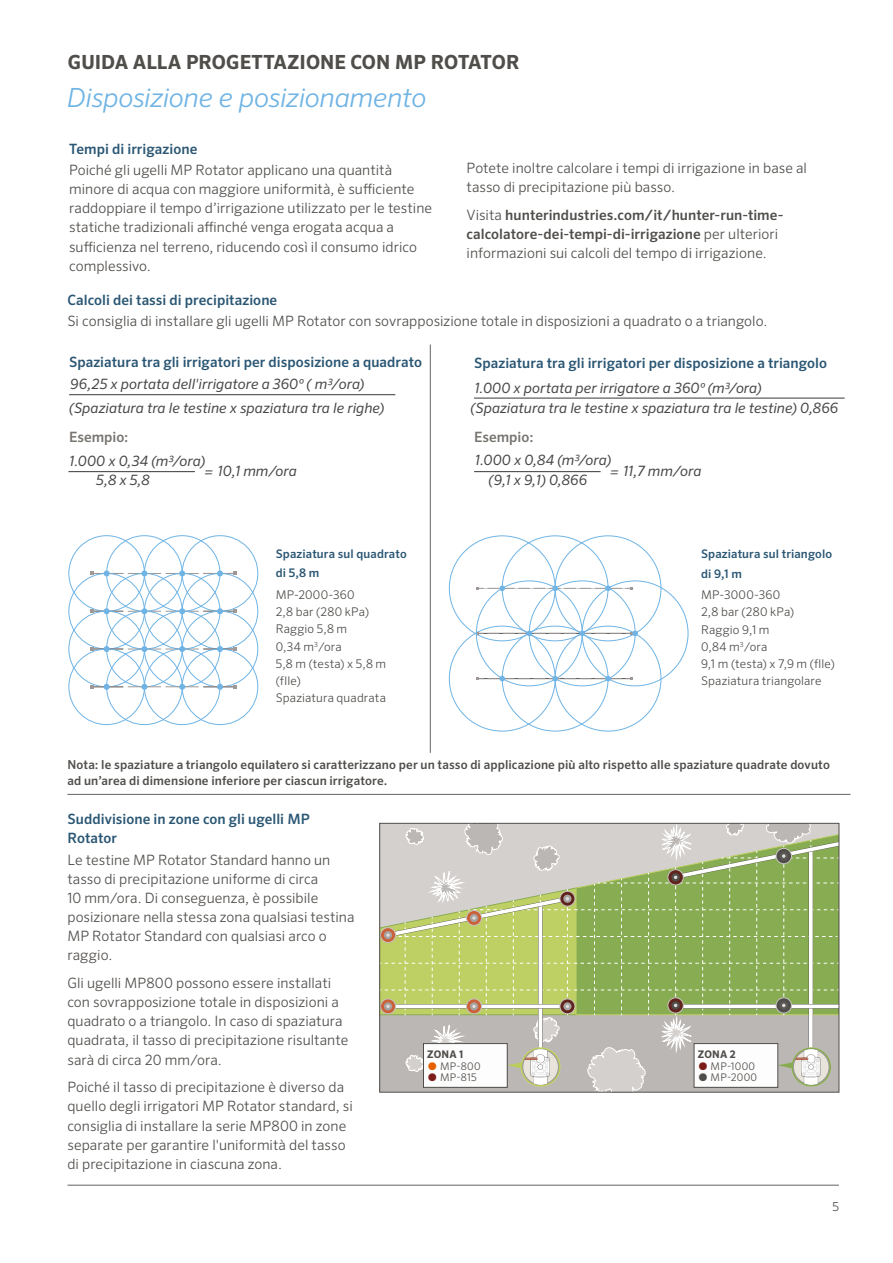
<style>
.page{position:relative;width:893px;height:1263px;background:#fff}
.page>*{position:absolute;margin:0;border:0;box-sizing:border-box;transform-origin:0 0}
.t1{font:italic 300 26.4px "Sero Pro";letter-spacing:-.015em;color:#6fb4e5}
.t2{font:700 19.5px "Sero Pro";color:#504e4b}
.t3{font:300 14.25px/19px "Sero Pro";letter-spacing:.005em;color:#504e4b}
.t4{font:italic 14.25px/23.7px "Sero Pro";color:#474747}
.t5{font:500 14.25px/19px "Sero Pro";letter-spacing:.005em;color:#2b5774}
.t6{font:500 14.25px/19px "Sero Pro";letter-spacing:.005em;color:#504e4b}
.t7{font:500 14.25px "Sero Pro";color:#787470}
.t8{font:500 12.3px/16.5px "Sero Pro";letter-spacing:.01em;color:#504e4b}
.t9{font:300 12.3px "Sero Pro";color:#504e4b}
.t10{font:300 12px/17.2px "Sero Pro";letter-spacing:.01em;color:#504e4b}
.t11{font:500 11.85px/19.5px "Sero Pro";letter-spacing:.01em;color:#2b5774}
.t12{font:300 10.5px "Sero Pro";letter-spacing:.025em;color:#504e4b}
.t13{font:700 10.5px "Sero Pro";letter-spacing:.02em;color:#504e4b}
.s1{font-weight:300}
.s2{font-weight:700;color:#7c1d1a}
.s3{font-weight:700}
.s4{font-weight:700;color:#e66000}
</style>
<div class="page">
<hr style="left:68px;top:1185px;width:771px;height:1px;background:#66625f">
<hr style="left:91px;top:573px;width:32px;height:1px;background:#9e9996">
<hr style="left:128px;top:573px;width:33px;height:1px;background:#9e9996">
<hr style="left:166px;top:573px;width:33px;height:1px;background:#9e9996">
<hr style="left:203px;top:573px;width:32px;height:1px;background:#9e9996">
<svg style="left:217px;top:570px;width:6px;height:6px"></svg>
<div style="left:106px;top:535px;width:76px;height:76px;border:1px solid #6fb4e5;border-radius:50%"></div>
<div style="left:182px;top:535px;width:76px;height:76px;border:1px solid #6fb4e5;border-radius:50%"></div>
<div style="left:69px;top:535px;width:76px;height:76px;border:1px solid #6fb4e5;border-radius:50%"></div>
<hr style="left:91px;top:611px;width:32px;height:1px;background:#9e9996">
<hr style="left:128px;top:611px;width:33px;height:1px;background:#9e9996">
<hr style="left:166px;top:611px;width:33px;height:1px;background:#9e9996">
<hr style="left:203px;top:611px;width:32px;height:1px;background:#9e9996">
<svg style="left:104px;top:608px;width:6px;height:6px"></svg>
<svg style="left:217px;top:608px;width:6px;height:6px"></svg>
<div style="left:106px;top:573px;width:76px;height:76px;border:1px solid #6fb4e5;border-radius:50%"></div>
<div style="left:182px;top:573px;width:76px;height:76px;border:1px solid #6fb4e5;border-radius:50%"></div>
<div style="left:69px;top:573px;width:76px;height:76px;border:1px solid #6fb4e5;border-radius:50%"></div>
<hr style="left:91px;top:649px;width:32px;height:1px;background:#9e9996">
<hr style="left:128px;top:649px;width:33px;height:1px;background:#9e9996">
<hr style="left:166px;top:649px;width:33px;height:1px;background:#9e9996">
<hr style="left:203px;top:649px;width:32px;height:1px;background:#9e9996">
<svg style="left:104px;top:646px;width:6px;height:6px"></svg>
<svg style="left:217px;top:646px;width:6px;height:6px"></svg>
<hr style="left:91px;top:686px;width:32px;height:1px;background:#9e9996">
<hr style="left:128px;top:686px;width:33px;height:1px;background:#9e9996">
<hr style="left:166px;top:686px;width:33px;height:1px;background:#9e9996">
<hr style="left:203px;top:686px;width:32px;height:1px;background:#9e9996">
<svg style="left:104px;top:684px;width:6px;height:6px"></svg>
<svg style="left:217px;top:684px;width:6px;height:6px"></svg>
<svg style="left:141px;top:684px;width:6px;height:6px"></svg>
<div style="left:106px;top:649px;width:76px;height:76px;border:1px solid #6fb4e5;border-radius:50%"></div>
<div style="left:144px;top:649px;width:76px;height:76px;border:1px solid #6fb4e5;border-radius:50%"></div>
<div style="left:182px;top:649px;width:76px;height:76px;border:1px solid #6fb4e5;border-radius:50%"></div>
<div style="left:69px;top:649px;width:76px;height:76px;border:1px solid #6fb4e5;border-radius:50%"></div>
<svg style="left:476px;top:585px;width:157px;height:6px"></svg>
<svg style="left:476px;top:676px;width:157px;height:5px"></svg>
<svg style="left:478px;top:631px;width:160px;height:5px"></svg>
<svg style="left:382px;top:825px;width:455px;height:265px;background:#b4c090"></svg>
<div style="left:380px;top:823px;width:459px;height:269px;border:1px solid #504e4b"></div>
<div style="left:423px;top:1043px;width:84px;height:44px;background:#fefdfd"></div>
<div style="left:423px;top:1043px;width:84px;height:44px;border:1px solid #504e4b"></div>
<div style="left:694px;top:1043px;width:84px;height:44px;background:#fefdfd"></div>
<div style="left:694px;top:1043px;width:84px;height:44px;border:1px solid #504e4b"></div>
<hr style="left:67px;top:794px;width:783px;height:1px;background:#66625f">
<hr style="left:430px;top:344px;width:1px;height:409px;background:#66625f">
<hr style="left:69px;top:394px;width:326px;height:1px;background:#504e4b">
<hr style="left:474px;top:397px;width:371px;height:2px;background:#504e4b">
<hr style="left:68px;top:471px;width:127px;height:1px;background:#504e4b">
<hr style="left:474px;top:471px;width:127px;height:1px;background:#504e4b">
<h2 class="t2" style="left:68px;top:50px;width:453px">GUIDA ALLA PROGETTAZIONE CON MP ROTATOR</h2>
<h1 class="t1" style="left:67px;top:82px;width:361px">Disposizione e posizionamento</h1>
<p class="t5" style="left:69px;top:139px;width:130px">Tempi di irrigazione</p>
<p class="t3" style="left:69px;top:160px;width:365px">Poiché gli ugelli MP Rotator applicano una quantità minore di acqua con maggiore uniformità, è sufficiente raddoppiare il tempo d’irrigazione utilizzato per le testine statiche tradizionali affinché venga erogata acqua a sufficienza nel terreno, riducendo così il consumo idrico complessivo.</p>
<p class="t3" style="left:467px;top:158px;width:342px">Potete inoltre calcolare i tempi di irrigazione in base al tasso di precipitazione più basso.</p>
<p class="t6" style="left:467px;top:205px;width:318px"><span class="s1">Visita</span> hunterindustries.com/it/hunter-run-time&shy;calcolatore-dei-tempi-di-irrigazione <span class="s1">per ulteriori informazioni sui calcoli del tempo di irrigazione.</span></p>
<p class="t5" style="left:67px;top:290px;width:211px">Calcoli dei tassi di precipitazione</p>
<p class="t3" style="left:67px;top:312px;width:701px">Si consiglia di installare gli ugelli MP Rotator con sovrapposizione totale in disposizioni a quadrato o a triangolo.</p>
<p class="t5" style="left:69px;top:352px;width:355px">Spaziatura tra gli irrigatori per disposizione a quadrato</p>
<p class="t5" style="left:474px;top:354px;width:355px">Spaziatura tra gli irrigatori per disposizione a triangolo</p>
<p class="t4" style="left:69px;top:372px;width:317px">96,25 x portata dell'irrigatore a 3 60º ( m3/ora) (Spaziatura tra le testine x spaziatura tra le righe)</p>
<p class="t7" style="left:69px;top:428px;width:61px">Esempio:</p>
<p class="t4" style="left:471px;top:377px;width:369px;line-height:20.4px">1.000 x portata per irrigatore a 360º (m3/ora)<br>(Spaziatura tra le testine x spaziatura tra le testine) 0,866</p>
<p class="t7" style="left:474px;top:428px;width:61px">Esempio:</p>
<p class="t4" style="left:96px;top:451px;width:111px;line-height:18.9px;text-indent:-27px">1.000 x 0,34 (m3/ora)<br>5,8 x 5,8</p>
<p class="t4" style="left:205px;top:458px;width:93px">= 10,1 mm/ora</p>
<p class="t4" style="left:489px;top:449px;width:124px;line-height:20.2px;text-indent:-14px">1.000 x 0,84 (m3/ora) (9,1 x 9,1) 0,866</p>
<p class="t4" style="left:611px;top:458px;width:92px">= 11,7 mm/ora</p>
<p class="t11" style="left:276px;top:544px;width:132px">Spaziatura sul quadrato di 5,8 m</p>
<p class="t10" style="left:276px;top:586px;width:112px">MP-2000-360<br>2,8 bar (280 kPa)<br>Raggio 5,8 m<br>0,34 m<sup>3</sup>/ora<br>5,8 m (testa) x 5,8 m (fIle)<br>Spaziatura quadrata</p>
<p class="t11" style="left:701px;top:544px;width:133px">Spaziatura sul triangolo di 9,1 m</p>
<p class="t10" style="left:701px;top:586px;width:135px">MP-3000-360<br>2,8 bar (280 kPa)<br>Raggio 9,1 m<br>0,84 m<sup>3</sup>/ora<br>9,1 m (testa) x 7,9 m (fIle)<br>Spaziatura triangolare</p>
<p class="t8" style="left:67px;top:756px;width:764px">Nota: le spaziature a triangolo equilatero si caratterizzano per un tasso di applicazione più alto rispetto alle spaziature quadrate dovuto ad un’area di dimensione inferiore per ciascun irrigatore.</p>
<p class="t5" style="left:67px;top:810px;width:244px">Suddivisione in zone con gli ugelli MP<br>Rotator</p>
<p class="t3" style="left:67px;top:850px;width:289px">Le testine MP Rotator Standard hanno un tasso di precipitazione uniforme di circa<br>10 mm/ora. Di conseguenza, è possibile posizionare nella stessa zona qualsiasi testina MP Rotator Standard con qualsiasi arco o raggio.</p>
<p class="t3" style="left:67px;top:973px;width:282px">Gli ugelli MP800 possono essere installati con sovrapposizione totale in disposizioni a quadrato o a triangolo. In caso di spaziatura quadrata, il tasso di precipitazione risultante sarà di circa 20 mm/ora.</p>
<p class="t3" style="left:67px;top:1077px;width:287px">Poiché il tasso di precipitazione è diverso da quello degli irrigatori MP Rotator standard, si consiglia di installare la serie MP800 in zone separate per garantire l'uniformità del tasso di precipitazione in ciascuna zona.</p>
<p class="t13" style="left:698px;top:1048px;width:39px">ZONA 2</p>
<p class="t12" style="left:698px;top:1059px;width:59px"><span class="s2">●</span> MP-1000</p>
<p class="t12" style="left:698px;top:1071px;width:61px"><span class="s3">●</span> MP-2000</p>
<p class="t13" style="left:427px;top:1048px;width:38px">ZONA 1</p>
<p class="t12" style="left:427px;top:1059px;width:55px"><span class="s4">●</span> MP-800</p>
<p class="t12" style="left:427px;top:1071px;width:51px"><span class="s2">●</span> MP-815</p>
<p class="t9" style="left:832px;top:1199px;width:8px">5</p>
</div>
